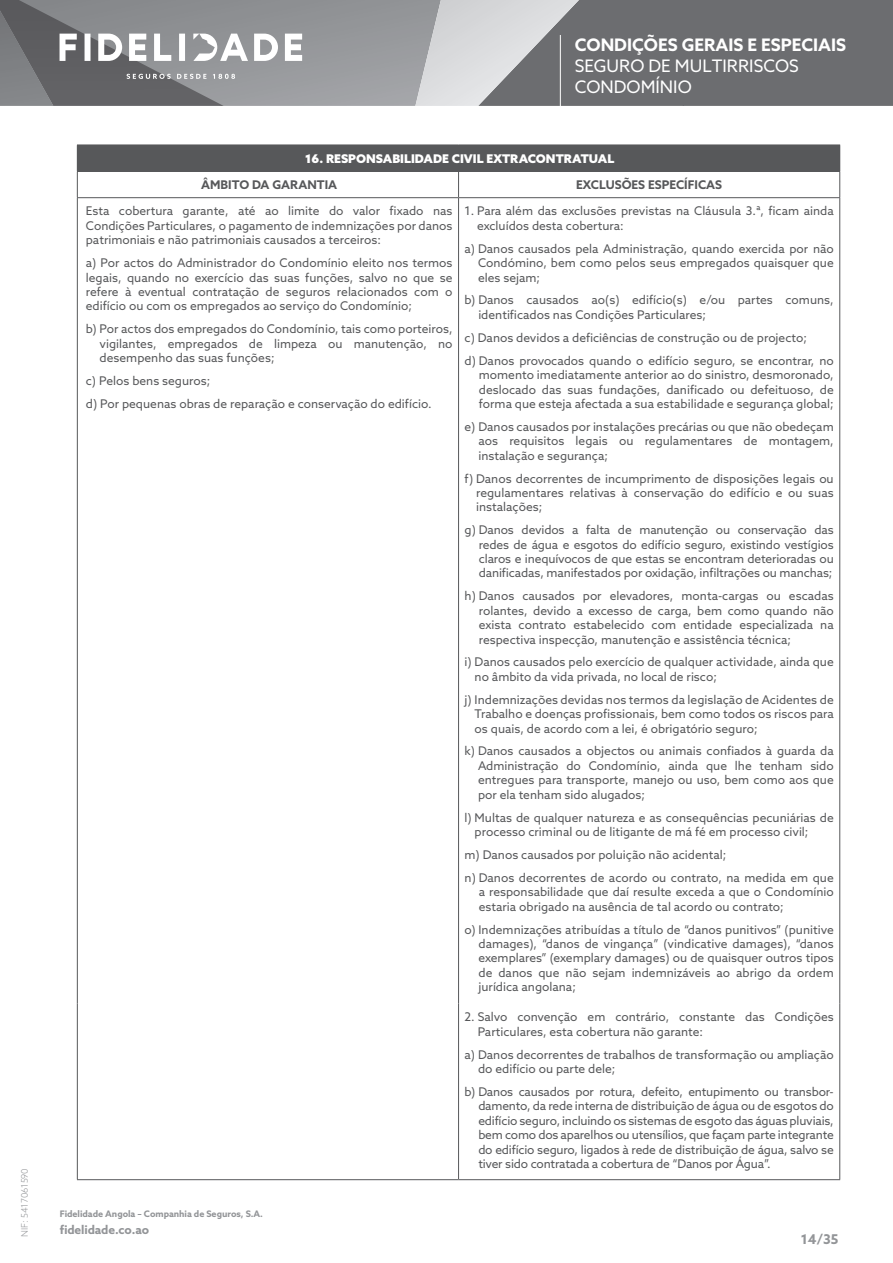
<style>
.page{position:relative;width:893px;height:1263px;background:#fff}
.page>*{position:absolute;margin:0;border:0;box-sizing:border-box;transform-origin:0 0}
.t1{font:17.25px/20.7px "Azo Sans";color:#fff}
.t2{font:700 17.25px "Azo Sans";color:#fff}
.t3{font:700 13.5px "Azo Sans";color:#939598}
.t4{font:12px/14.4px "Azo Sans";color:#57585a;text-align:justify}
.t5{font:900 12px "Azo Sans";color:#fff}
.t6{font:700 12px "Azo Sans";color:#57585a}
.t7{font:700 12px "Azo Sans";letter-spacing:-.01em;color:#939598}
.t8{font:700 9px "Azo Sans";letter-spacing:-.005em;color:#939598}
.t9{font:300 9px "Azo Sans";letter-spacing:-.005em;color:#939598}
</style>
<div class="page">
<svg style="left:302px;top:0;width:113px;height:106px;background:#999a9e"></svg>
<svg style="left:415px;top:0;width:478px;height:106px;background:#848588"></svg>
<svg style="left:0;top:0;width:302px;height:106px;background:#8b8d8f"></svg>
<hr style="left:560px;top:35px;width:1px;height:72px;background:#fff">
<div style="left:77px;top:145px;width:763px;height:26px;background:#57585a"></div>
<svg style="left:77px;top:172px;width:1px;height:25px"></svg>
<svg style="left:458px;top:172px;width:1px;height:25px"></svg>
<svg style="left:839px;top:172px;width:1px;height:25px"></svg>
<hr style="left:77px;top:198px;width:1px;height:805px;background:#57585a">
<hr style="left:458px;top:198px;width:1px;height:805px;background:#57585a">
<hr style="left:839px;top:198px;width:1px;height:805px;background:#57585a">
<hr style="left:77px;top:1003px;width:1px;height:176px;background:#57585a">
<hr style="left:458px;top:1003px;width:1px;height:176px;background:#57585a">
<hr style="left:839px;top:1003px;width:1px;height:176px;background:#57585a">
<hr style="left:77px;top:171px;width:382px;height:1px;background:#57585a">
<hr style="left:77px;top:197px;width:382px;height:1px;background:#57585a">
<hr style="left:77px;top:1179px;width:382px;height:1px;background:#57585a">
<hr style="left:459px;top:171px;width:381px;height:1px;background:#57585a">
<hr style="left:459px;top:197px;width:381px;height:1px;background:#57585a">
<hr style="left:459px;top:1179px;width:381px;height:1px;background:#57585a">
<p class="t9" style="left:19px;top:1237px;width:70px;rotate:-90deg">NIF: 5417061590</p>
<h1 class="t2" style="left:575px;top:34px;width:273px">CONDIÇÕES GERAIS E ESPECIAIS</h1>
<h1 class="t1" style="left:575px;top:55px;width:226px">SEGURO DE MULTIRRISCOS<br>CONDOMÍNIO</h1>
<p class="t5" style="left:305px;top:150px;width:311px">16. RESPONSABILIDADE CIVIL EXTRACONTRATUAL</p>
<p class="t6" style="left:201px;top:177px;width:137px">ÂMBITO DA GARANTIA</p>
<p class="t6" style="left:576px;top:177px;width:147px">EXCLUSÕES ESPECÍFICAS</p>
<p class="t4" style="left:86px;top:204px;width:368px">Esta cobertura garante, até ao limite do valor fixado nas Condições Particulares, o pagamento de indemnizações por danos patrimoniais e não patrimoniais causados a terceiros:</p>
<p class="t4" style="left:86px;top:256px;width:368px">a) Por actos do Administrador do Condomínio eleito nos termos legais, quando no exercício das suas funções, salvo no que se refere à eventual contratação de seguros relacionados com o edifício ou com os empregados ao serviço do Condomínio;</p>
<p class="t4" style="left:100px;top:322px;width:354px;text-indent:-14px">b) Por actos dos empregados do Condomínio, tais como porteiros, vigilantes, empregados de limpeza ou manutenção, no desempenho das suas funções;</p>
<p class="t4" style="left:86px;top:373px;width:126px">c) Pelos bens seguros;</p>
<p class="t4" style="left:86px;top:396px;width:347px">d) Por pequenas obras de reparação e conservação do edifício.</p>
<p class="t4" style="left:477px;top:204px;width:358px;text-indent:-13px">1. Para além das exclusões previstas na Cláusula 3.ª, ficam ainda excluídos desta cobertura:</p>
<p class="t4" style="left:478px;top:241px;width:357px;text-indent:-13px">a) Danos causados pela Administração, quando exercida por não Condómino, bem como pelos seus empregados quaisquer que eles sejam;</p>
<p class="t4" style="left:478px;top:293px;width:357px;text-indent:-14px">b) Danos causados ao(s) edifício(s) e/ou partes comuns, identificados nas Condições Particulares;</p>
<p class="t4" style="left:465px;top:330px;width:344px">c) Danos devidos a deficiências de construção ou de projecto;</p>
<p class="t4" style="left:479px;top:353px;width:356px;text-indent:-14px">d) Danos provocados quando o edifício seguro, se encontrar, no momento imediatamente anterior ao do sinistro, desmoronado, deslocado das suas fundações, danificado ou defeituoso, de forma que esteja afectada a sua estabilidade e segurança global;</p>
<p class="t4" style="left:478px;top:419px;width:357px;text-indent:-14px">e) Danos causados por instalações precárias ou que não obedeçam aos requisitos legais ou regulamentares de montagem, instalação e segurança;</p>
<p class="t4" style="left:476px;top:471px;width:359px;text-indent:-12px">f) Danos decorrentes de incumprimento de disposições legais ou regulamentares relativas à conservação do edifício e ou suas instalações;</p>
<p class="t4" style="left:479px;top:523px;width:356px;text-indent:-14px">g) Danos devidos a falta de manutenção ou conservação das redes de água e esgotos do edifício seguro, existindo vestígios claros e inequívocos de que estas se encontram deterioradas ou danificadas, manifestados por oxidação, infiltrações ou manchas;</p>
<p class="t4" style="left:479px;top:589px;width:357px;text-indent:-14px">h) Danos causados por elevadores, monta-cargas ou escadas rolantes, devido a excesso de carga, bem como quando não exista contrato estabelecido com entidade especializada na respectiva inspecção, manutenção e assistência técnica;</p>
<p class="t4" style="left:475px;top:655px;width:361px;text-indent:-10px">i) Danos causados pelo exercício de qualquer actividade, ainda que no âmbito da vida privada, no local de risco;</p>
<p class="t4" style="left:475px;top:692px;width:361px;text-indent:-10px">j) Indemnizações devidas nos termos da legislação de Acidentes de Trabalho e doenças profissionais, bem como todos os riscos para os quais, de acordo com a lei, é obrigatório seguro;</p>
<p class="t4" style="left:478px;top:744px;width:357px;text-indent:-13px">k) Danos causados a objectos ou animais confiados à guarda da Administração do Condomínio, ainda que lhe tenham sido entregues para transporte, manejo ou uso, bem como aos que por ela tenham sido alugados;</p>
<p class="t4" style="left:475px;top:810px;width:361px;text-indent:-10px">l) Multas de qualquer natureza e as consequências pecuniárias de processo criminal ou de litigante de má fé em processo civil;</p>
<p class="t4" style="left:465px;top:847px;width:263px">m) Danos causados por poluição não acidental;</p>
<p class="t4" style="left:479px;top:870px;width:356px;text-indent:-14px">n) Danos decorrentes de acordo ou contrato, na medida em que a responsabilidade que daí resulte exceda a que o Condomínio estaria obrigado na ausência de tal acordo ou contrato;</p>
<p class="t4" style="left:478px;top:922px;width:357px;text-indent:-14px">o) Indemnizações atribuídas a título de “danos punitivos” (punitive damages), “danos de vingança” (vindicative damages), “danos exemplares” (exemplary damages) ou de quaisquer outros tipos de danos que não sejam indemnizáveis ao abrigo da ordem jurídica angolana;</p>
<p class="t4" style="left:478px;top:1010px;width:358px;text-indent:-13px">2. Salvo convenção em contrário, constante das Condições<br>Particulares, esta cobertura não garante:</p>
<p class="t4" style="left:478px;top:1047px;width:357px;text-indent:-13px">a) Danos decorrentes de trabalhos de transformação ou ampliação do edifício ou parte dele;</p>
<p class="t4" style="left:478px;top:1084px;width:357px;text-indent:-14px">b) Danos causados por rotura, defeito, entupimento ou transbor&shy;damento, da rede interna de distribuição de água ou de esgotos do edifício seguro, incluindo os sistemas de esgoto das águas pluviais, bem como dos aparelhos ou utensílios, que façam parte integrante do edifício seguro, ligados à rede de distribuição de água, salvo se tiver sido contratada a cobertura de “Danos por Água”.</p>
<p class="t8" style="left:60px;top:1207px;width:205px">Fidelidade Angola – Companhia de Seguros, S.A.</p>
<p class="t7" style="left:60px;top:1222px;width:91px">fidelidade.co.ao</p>
<p class="t3" style="left:801px;top:1230px;width:39px">14/35</p>
</div>
